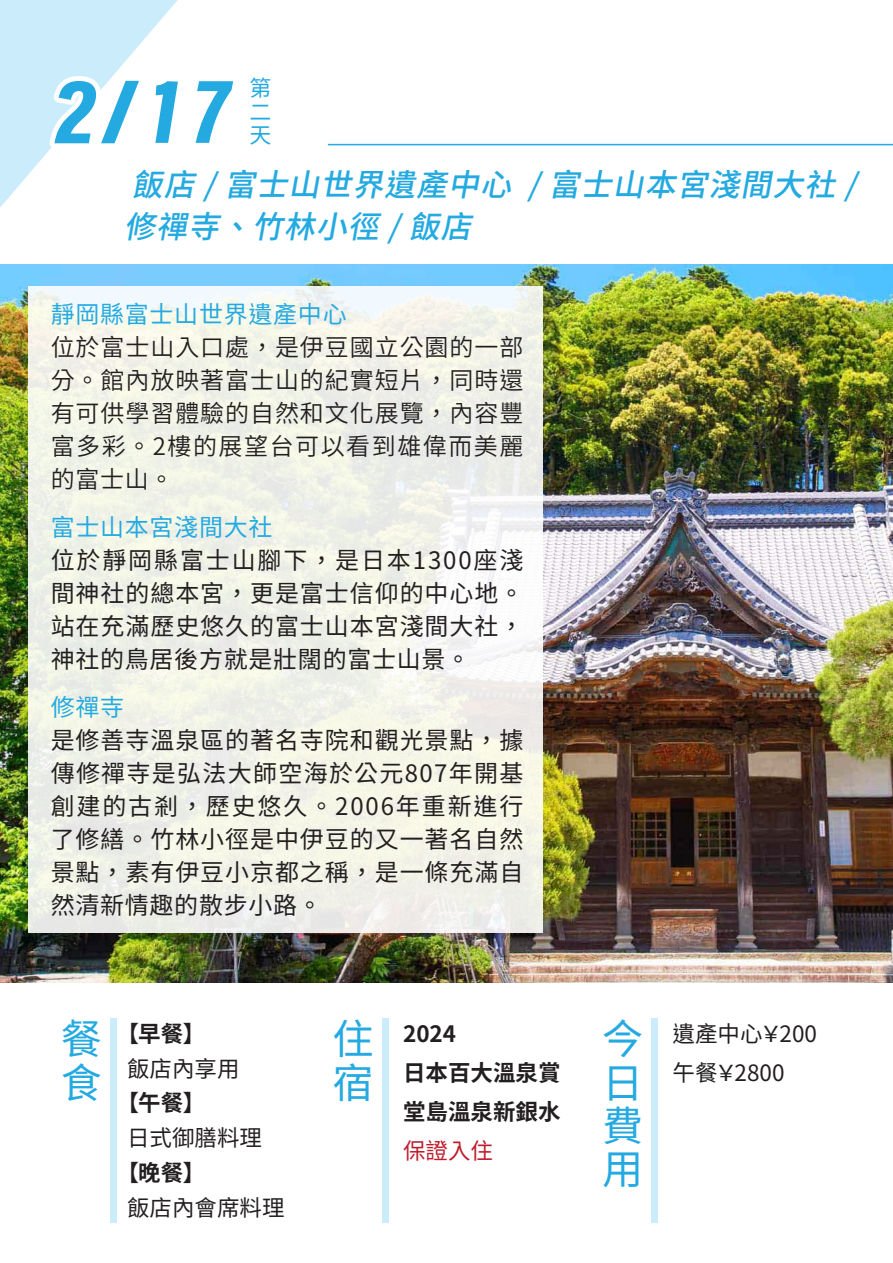
<style>
.page{position:relative;width:893px;height:1263px;background:#fff}
.page>*{position:absolute;margin:0;border:0;box-sizing:border-box;transform-origin:0 0}
.t1{font:80.25px "zihunbiantaoti";color:#24aae1;scale:1.13 1}
.t2{font:41.25px/43.2px "Noto Sans CJ Ktc";color:#24aae1}
.t3{font:italic 500 31.05px/42.9px "Noto Sans CJ Ktc";color:#24aae1}
.t4{font:24px/33px "Noto Sans CJ Ktc";letter-spacing:.04em;color:#231f20;text-align:justify}
.t5{font:600 24px/33px "Noto Sans CJ Ktc";letter-spacing:.04em;color:#231f20;text-align:justify}
.t6{font:24px "Noto Sans CJ Ktc";letter-spacing:.03em;color:#24aae1}
.t7{font:22.5px/39px "Noto Sans CJ Ktc";color:#231f20}
.t8{font:700 22.5px/39px "Noto Sans CJ Ktc";color:#231f20}
.t9{font:22.5px "Noto Sans CJ Ktc";color:#be1d2c}
.t10{font:22.05px/23.1px "Noto Sans CJ Ktc";color:#24aae1;text-align:justify}
</style>
<div class="page">
<svg style="left:0;top:0;width:178px;height:208px"></svg>
<hr style="left:328px;top:144px;width:565px;height:1px;background:#24aae1">
<img style="left:0;top:265px;width:893px;height:718px">
<div style="left:110px;top:1017px;width:7px;height:205px;background:#c6eafa"></div>
<svg style="left:29px;top:287px;width:514px;height:646px;background:#f1f2e9"></svg>
<div style="left:382px;top:1017px;width:6px;height:205px;background:#c6eafa"></div>
<div style="left:651px;top:1017px;width:7px;height:205px;background:#c6eafa"></div>
<h1 class="t1" style="left:51px;top:61px;width:165px">2/17</h1>
<p class="t10" style="left:249px;top:77px;width:23px">第二天</p>
<p class="t3" style="left:124px;top:163px;width:749px">飯店 /富士山世界遺產中心 /富士山本宮淺間大社 /修禪寺、竹林小徑 /飯店</p>
<p class="t6" style="left:51px;top:301px;width:297px">靜岡縣富士山世界遺產中心</p>
<p class="t5" style="left:51px;top:331px;width:474px">位於富士山入口處，是伊豆國立公園的一部分。館內放映著富士山的紀實短片，同時還有可供學習體驗的自然和文化展覽，內容豐富多彩。2樓的展望台可以看到雄偉而美麗的富士山。</p>
<p class="t6" style="left:51px;top:514px;width:223px">富士山本宮淺間大社</p>
<p class="t4" style="left:51px;top:544px;width:474px">位於靜岡縣富士山腳下，是日本1300座淺間神社的總本宮，更是富士信仰的中心地。站在充滿歷史悠久的富士山本宮淺間大社，神社的鳥居後方就是壯闊的富士山景。</p>
<p class="t6" style="left:51px;top:694px;width:75px">修禪寺</p>
<p class="t4" style="left:51px;top:724px;width:474px">是修善寺溫泉區的著名寺院和觀光景點，據傳修禪寺是弘法大師空海於公元807年開基創建的古剎，歷史悠久。2006年重新進行了修繕。竹林小徑是中伊豆的又一著名自然景點，素有伊豆小京都之稱，是一條充滿自然清新情趣的散步小路。</p>
<h2 class="t2" style="left:61px;top:1018px;width:41px">餐食</h2>
<p class="t8" style="left:116px;top:1014px;width:90px">【早餐】</p>
<p class="t7" style="left:127px;top:1049px;width:114px">飯店內享用</p>
<p class="t8" style="left:116px;top:1084px;width:90px">【午餐】</p>
<p class="t7" style="left:127px;top:1119px;width:136px">日式御膳料理</p>
<p class="t8" style="left:116px;top:1154px;width:90px">【晚餐】</p>
<p class="t7" style="left:127px;top:1189px;width:159px">飯店內會席料理</p>
<h2 class="t2" style="left:602px;top:1018px;width:41px">今日費用</h2>
<h2 class="t2" style="left:333px;top:1018px;width:41px">住宿</h2>
<p class="t7" style="left:672px;top:1014px;width:146px">遺產中心￥200午餐￥2800</p>
<p class="t8" style="left:403px;top:1014px;width:159px">2024<br>日本百大溫泉賞堂島溫泉新銀水</p>
<p class="t9" style="left:403px;top:1138px;width:91px">保證入住</p>
</div>
